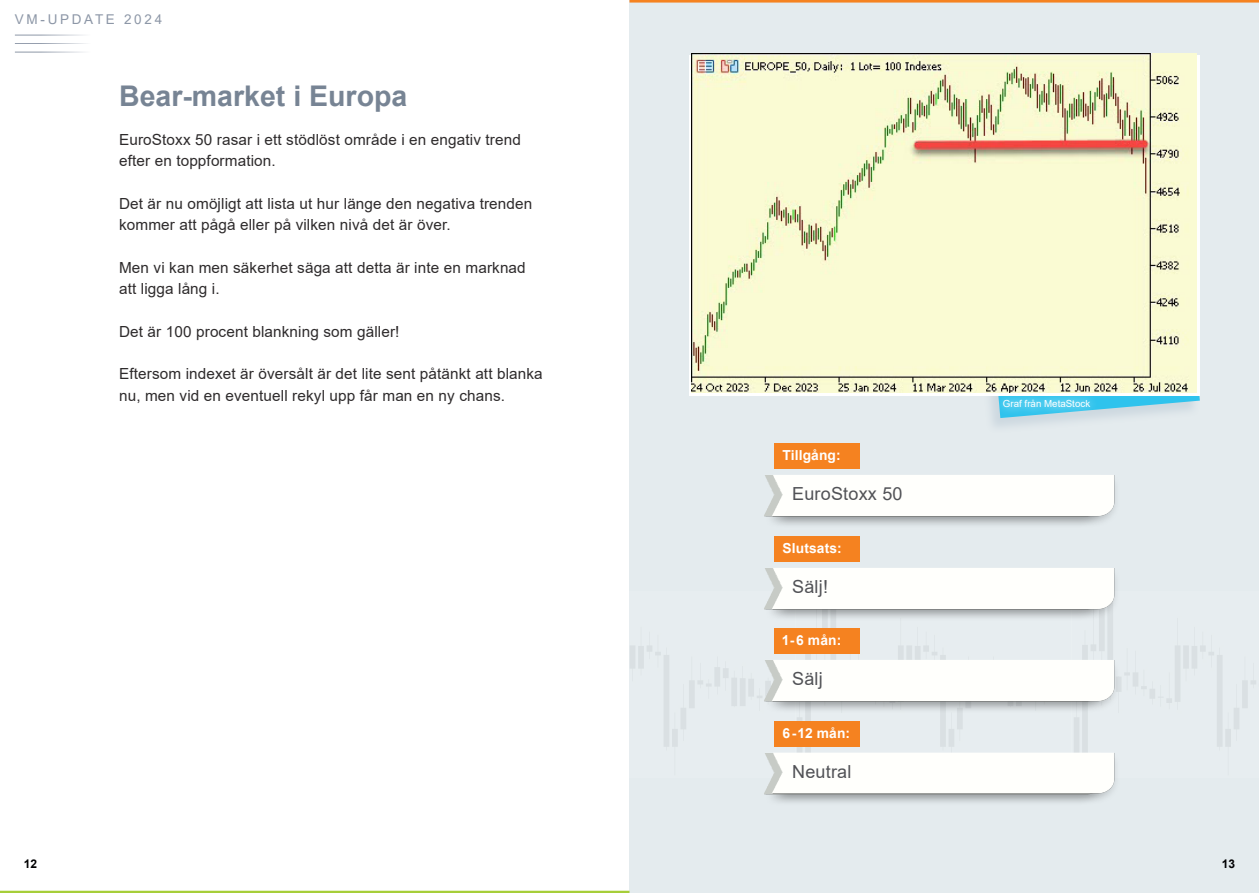
<style>
.page{position:relative;width:1259px;height:893px;background:#fff}
.page>*{position:absolute;margin:0;border:0;box-sizing:border-box;transform-origin:0 0}
.RUBBE_2020{font:700 28.5px "Arial";color:#778494}
.TABELLTEXT_2020{font:18px "Arial";letter-spacing:.01em;color:#515256}
.BRÖD_2020{font:15.3px/21.3px "Arial";letter-spacing:.01em;color:#2e2b2c}
.t1{font:700 13.8px "Arial";letter-spacing:.01em;color:#fff}
.t2{font:13.5px "Arial";letter-spacing:.2em;color:#8d97a7}
.t3{font:700 12px "Arial";color:#000002}
.t4{font:9.75px "Arial";color:#fff}
</style>
<div class="page">
<div style="left:629px;top:0;width:630px;height:893px;background:#e4ebee"></div>
<img style="left:630px;top:628px;width:626px;height:118px">
<div style="left:977px;top:306px;width:223px;height:128px;background:#89a2b7;opacity:.25"></div>
<svg style="left:992px;top:395px;width:207px;height:23px"></svg>
<div style="left:994px;top:391px;width:104px;height:25px;background:#fff;opacity:.75"></div>
<div style="left:774px;top:721px;width:85px;height:25px;background:#f58220"></div>
<div style="left:774px;top:628px;width:85px;height:26px;background:#f58220"></div>
<div style="left:774px;top:536px;width:85px;height:25px;background:#f58220"></div>
<div style="left:774px;top:443px;width:85px;height:26px;background:#f58220"></div>
<hr style="left:15px;top:35px;width:115px;height:1px;background:#8d97a7">
<hr style="left:15px;top:43px;width:115px;height:1px;background:#8d97a7">
<hr style="left:15px;top:52px;width:115px;height:1px;background:#8d97a7">
<img style="left:747px;top:641px;width:8px;height:80px">
<hr style="left:629px;top:0;width:630px;height:3px;background:#f58220">
<hr style="left:0;top:891px;width:629px;height:2px;background:#a6ce39">
<img style="left:755px;top:733px;width:371px;height:70px">
<img style="left:755px;top:641px;width:371px;height:80px">
<img style="left:764px;top:548px;width:352px;height:80px">
<img style="left:764px;top:456px;width:352px;height:69px">
<img style="left:691px;top:53px;width:505px;height:339px">
<p class="t2" style="left:15px;top:10px;width:149px">VM-UPDATE 2024</p>
<p class="RUBBE_2020" style="left:119px;top:76px;width:290px">Bear-market i Europa</p>
<p class="BRÖD_2020" style="left:119px;top:129px;width:403px">EuroStoxx 50 rasar i ett stödlöst område i en engativ trend efter en toppformation.</p>
<p class="BRÖD_2020" style="left:119px;top:193px;width:415px">Det är nu omöjligt att lista ut hur länge den negativa trenden kommer att pågå eller på vilken nivå det är över.</p>
<p class="BRÖD_2020" style="left:119px;top:257px;width:408px">Men vi kan men säkerhet säga att detta är inte en marknad att ligga lång i.</p>
<p class="BRÖD_2020" style="left:119px;top:321px;width:282px">Det är 100 procent blankning som gäller!</p>
<p class="BRÖD_2020" style="left:119px;top:363px;width:425px">Eftersom indexet är översålt är det lite sent påtänkt att blanka nu, men vid en eventuell rekyl upp får man en ny chans.</p>
<p class="t1" style="left:782px;top:445px;width:60px">Tillgång:</p>
<p class="TABELLTEXT_2020" style="left:792px;top:482px;width:112px">EuroStoxx 50</p>
<p class="t1" style="left:782px;top:538px;width:61px">Slutsats:</p>
<p class="TABELLTEXT_2020" style="left:792px;top:574px;width:37px">Sälj!</p>
<p class="t1" style="left:782px;top:631px;width:61px">1-6 mån:</p>
<p class="TABELLTEXT_2020" style="left:792px;top:667px;width:32px">Sälj</p>
<p class="t1" style="left:782px;top:723px;width:69px">6-12 mån:</p>
<p class="TABELLTEXT_2020" style="left:792px;top:759px;width:61px">Neutral</p>
<p class="t4" style="left:1003px;top:397px;width:89px">Graf från MetaStock</p>
<p class="t3" style="left:24px;top:856px;width:15px">12</p>
<p class="t3" style="left:1221px;top:856px;width:15px">13</p>
</div>
